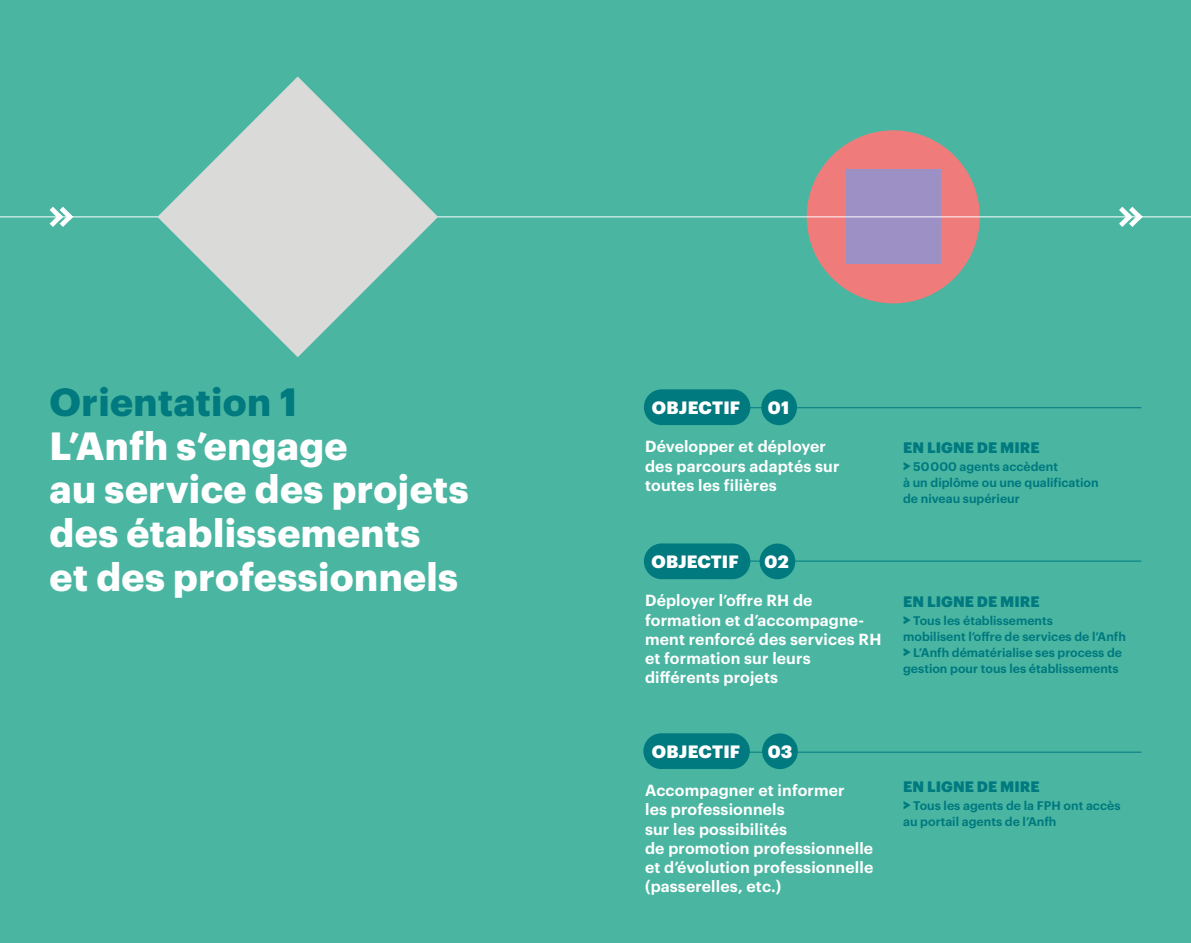
<style>
.page{position:relative;width:1191px;height:943px;background:#4ab6a2}
.page>*{position:absolute;margin:0;border:0;box-sizing:border-box;transform-origin:0 0}
.t1{font:700 38.5px/43.8px "Graphik";letter-spacing:.01em;color:#fff}
.t2{font:700 38.5px "Graphik";letter-spacing:.01em;color:#00797f}
.t3{font:900 17.5px "Graphik";letter-spacing:.005em;color:#fff}
.t4{font:600 15.75px/19.2px "Graphik";letter-spacing:.01em;color:#fff}
.t5{font:900 14.88px "Graphik";letter-spacing:.005em;color:#00797f}
.t6{font:600 12.25px/15.8px "Graphik";color:#00797f}
.s1{font-family:"Graphik Super";font-weight:400;font-size:14.88px}
</style>
<div class="page">
<div style="left:806px;top:130px;width:173px;height:173px;background:#ef7b7a;border-radius:50%"></div>
<div style="left:845px;top:169px;width:95px;height:95px;background:#9c90c5"></div>
<div style="left:644px;top:389px;width:106px;height:36px;background:#00797f;border-radius:18px"></div>
<svg style="left:50px;top:207px;width:23px;height:20px"></svg>
<hr style="left:0;top:216px;width:1191px;height:1px;background:#fff">
<svg style="left:1119px;top:207px;width:23px;height:20px"></svg>
<div style="left:761px;top:389px;width:36px;height:36px;background:#00797f;border-radius:50%"></div>
<hr style="left:645px;top:407px;width:496px;height:1px;background:#00797f">
<hr style="left:645px;top:561px;width:496px;height:1px;background:#00797f">
<hr style="left:645px;top:752px;width:496px;height:1px;background:#00797f">
<div style="left:644px;top:543px;width:106px;height:36px;background:#00797f;border-radius:18px"></div>
<div style="left:759px;top:543px;width:36px;height:36px;background:#00797f;border-radius:50%"></div>
<div style="left:643px;top:733px;width:107px;height:36px;background:#00797f;border-radius:18px"></div>
<div style="left:762px;top:733px;width:36px;height:36px;background:#00797f;border-radius:50%"></div>
<svg style="left:157px;top:76px;width:281px;height:281px"></svg>
<h1 class="t2" style="left:50px;top:372px;width:249px">Orientation 1</h1>
<h1 class="t1" style="left:50px;top:420px;width:420px">L’Anfh s’engage<br>au service des projets des établissements<br>et des professionnels</h1>
<p class="t3" style="left:652px;top:394px;width:90px">OBJECTIF</p>
<p class="t3" style="left:768px;top:394px;width:23px">01</p>
<p class="t4" style="left:645px;top:435px;width:196px">Développer et déployer des parcours adaptés sur toutes les filières</p>
<p class="t5" style="left:903px;top:436px;width:138px">EN LIGNE DE MIRE</p>
<p class="t6" style="left:903px;top:458px;width:197px"><span class="s1">&gt;</span> 50 000 agents accèdent<br>à un diplôme ou une qualification de niveau supérieur</p>
<p class="t3" style="left:651px;top:548px;width:88px">OBJECTIF</p>
<p class="t3" style="left:764px;top:548px;width:25px">02</p>
<p class="t4" style="left:645px;top:589px;width:238px">Déployer l’offre RH de formation et d’accompagne&shy;ment renforcé des services RH et formation sur leurs différents projets</p>
<p class="t5" style="left:903px;top:590px;width:138px">EN LIGNE DE MIRE</p>
<p class="t6" style="left:903px;top:612px;width:224px"><span class="s1">&gt;</span> Tous les établissements<br>mobilisent l’offre de services de l’Anfh <span class="s1">&gt;</span> L’Anfh dématérialise ses process de gestion pour tous les établissements</p>
<p class="t3" style="left:652px;top:737px;width:90px">OBJECTIF</p>
<p class="t3" style="left:768px;top:737px;width:26px">03</p>
<p class="t4" style="left:645px;top:779px;width:230px">Accompagner et informer<br>les professionnels<br>sur les possibilités<br>de promotion professionnelle et d’évolution professionnelle (passerelles, etc.)</p>
<p class="t5" style="left:903px;top:774px;width:138px">EN LIGNE DE MIRE</p>
<p class="t6" style="left:903px;top:796px;width:219px"><span class="s1">&gt;</span> Tous les agents de la FPH ont accès au portail agents de l’Anfh</p>
</div>
